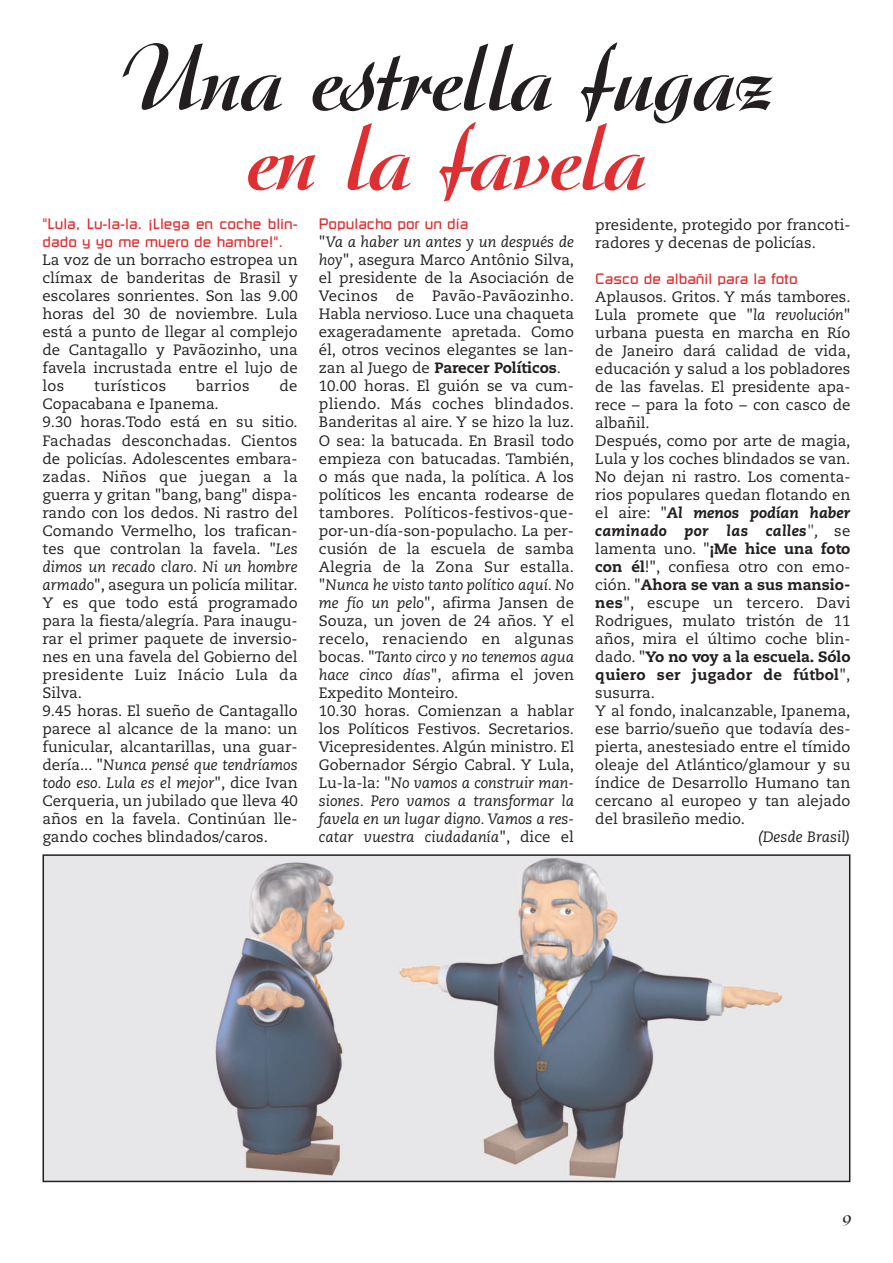
<style>
.page{position:relative;width:893px;height:1263px;background:#fff}
.page>*{position:absolute;margin:0;border:0;box-sizing:border-box;transform-origin:0 0}
.t1{font:500 93px "Arkona";color:#231f20}
.t2{font:500 93px "Arkona";color:#de2f32}
.t3{font:15px/18px "Caecilia";color:#231f20}
.t4{font:15px/18px "Russell Square";color:#de2f32}
.t5{font:15px "Caecilia";letter-spacing:.02em;color:#231f20}
.t6{font:italic 15px "Caecilia";color:#231f20}
.t7{font:500 15px "Arkona";color:#231f20}
.s1{font-style:italic}
.s2{font-weight:800}
.s3{font-weight:800;font-style:italic}
</style>
<div class="page">
<img style="left:46px;top:857px;width:801px;height:322px">
<div style="left:43px;top:854px;width:807px;height:328px;border:2px solid #231f20"></div>
<h1 class="t1" style="left:120px;top:44px;width:654px">Una estrella fugaz</h1>
<h1 class="t2" style="left:246px;top:123px;width:402px">en la favela</h1>
<p class="t4" style="left:43px;top:216px;width:257px">"Lula, Lu-la-la. ¡Llega en coche blin&shy;dado y yo me muero de hambre!".</p>
<p class="t3" style="left:43px;top:253px;width:257px;text-align:justify">La voz de un borracho estropea un clímax de banderitas de Brasil y escolares sonrientes. Son las 9.00 horas del 30 de noviembre. Lula está a punto de llegar al complejo de Cantagallo y Pavãozinho, una favela incrustada entre el lujo de los</p>
<p class="t5" style="left:94px;top:380px;width:73px">turísticos</p>
<p class="t5" style="left:196px;top:380px;width:55px">barrios</p>
<p class="t3" style="left:280px;top:379px;width:20px">de</p>
<p class="t3" style="left:43px;top:397px;width:257px">Copacabana e Ipanema.<br>9.30 horas.Todo está en su sitio.<br>Fachadas desconchadas. Cientos de policías. Adolescentes embara&shy;zadas. Niños que juegan a la guerra y gritan "bang, bang" dispa&shy;rando con los dedos. Ni rastro del<br>Comando Vermelho, los trafican&shy;tes que controlan la favela. "<span class="s1">Les dimos un recado claro. Ni un hombre armado</span>", asegura un policía militar.<br>Y es que todo está programado para la fiesta/alegría. Para inaugu&shy;rar el primer paquete de inversio&shy;nes en una favela del Gobierno del presidente Luiz Inácio Lula da<br>Silva.<br>9.45 horas. El sueño de Cantagallo parece al alcance de la mano: un funicular, alcantarillas, una guar&shy;dería... "<span class="s1">Nunca pensé que tendríamos todo eso. Lula es el mejor</span>", dice Ivan<br>Cerqueria, un jubilado que lleva 40 años en la favela. Continúan lle&shy;gando coches blindados/caros.</p>
<p class="t4" style="left:319px;top:216px;width:151px">Populacho por un día</p>
<p class="t3" style="left:319px;top:235px;width:257px">"<span class="s1">Va a haber un antes y un después de hoy</span>", asegura Marco Antônio Silva, el presidente de la Asociación de Vecinos de Pavão-Pavãozinho.<br>Habla nervioso. Luce una chaqueta exageradamente apretada. Como él, otros vecinos elegantes se lan&shy;zan al Juego de <span class="s2">Parecer Políticos</span>.<br>10.00 horas. El guión se va cum&shy;pliendo. Más coches blindados.<br>Banderitas al aire. Y se hizo la luz.<br>O sea: la batucada. En Brasil todo empieza con batucadas. También, o más que nada, la política. A los políticos les encanta rodearse de tambores. Políticos-festivos-que&shy;por-un-día-son-populacho. La per&shy;cusión de la escuela de samba Alegria de la Zona Sur estalla. "<span class="s1">Nunca he visto tanto político aquí. No me fío un pelo</span>", afirma Jansen de Souza, un joven de 24 años. Y el recelo, renaciendo en algunas bocas. "<span class="s1">Tanto circo y no tenemos agua hace cinco días</span>", afirma el joven Expedito Monteiro.<br>10.30 horas. Comienzan a hablar los Políticos Festivos. Secretarios.<br>Vicepresidentes. Algún ministro. El Gobernador Sérgio Cabral. Y Lula, Lu-la-la: "<span class="s1">No vamos a construir man&shy;siones. Pero vamos a transformar la favela en un lugar digno. Vamos a res&shy;catar vuestra ciudadanía</span>", dice el</p>
<p class="t3" style="left:595px;top:217px;width:257px">presidente, protegido por francoti&shy;radores y decenas de policías.</p>
<p class="t4" style="left:595px;top:271px;width:204px">Casco de albañil para la foto</p>
<p class="t3" style="left:595px;top:289px;width:257px">Aplausos. Gritos. Y más tambores.<br>Lula promete que "<span class="s1">la revolución</span>" urbana puesta en marcha en Río de Janeiro dará calidad de vida, educación y salud a los pobladores de las favelas. El presidente apa&shy;rece – para la foto – con casco de albañil.<br>Después, como por arte de magia,<br>Lula y los coches blindados se van.<br>No dejan ni rastro. Los comenta&shy;rios populares quedan flotando en el aire: "<span class="s3">Al menos podían haber caminado por las calles</span><span class="s1">",</span> se lamenta uno. "<span class="s2">¡Me hice una foto con él</span>!", confiesa otro con emo&shy;ción. "<span class="s2">Ahora se van a sus mansio&shy;nes</span>", escupe un tercero. Davi<br>Rodrigues, mulato tristón de 11 años, mira el último coche blin&shy;dado. "<span class="s2">Yo no voy a la escuela. Sólo quiero ser jugador de fútbol</span>", susurra.<br>Y al fondo, inalcanzable, Ipanema, ese barrio/sueño que todavía des&shy;pierta, anestesiado entre el tímido oleaje del Atlántico/glamour y su índice de Desarrollo Humano tan cercano al europeo y tan alejado del brasileño medio.</p>
<p class="t6" style="left:758px;top:831px;width:94px">(Desde Brasil)</p>
<p class="t7" style="left:843px;top:1213px;width:10px">9</p>
</div>
